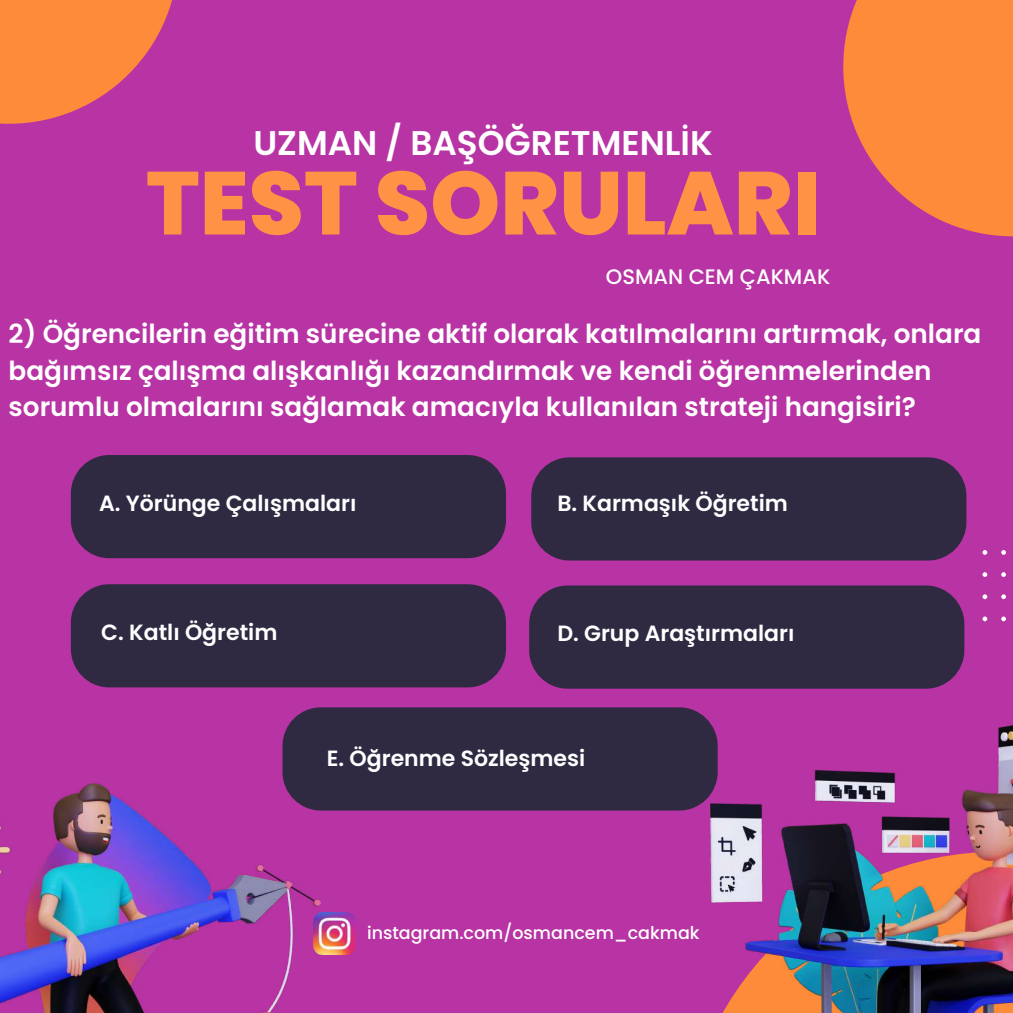
<style>
.page{position:relative;width:1013px;height:1013px;background:#fff}
.page>*{position:absolute;margin:0;border:0;box-sizing:border-box;transform-origin:0 0}
.t1{font:800 89.12px "Poppins";color:#ff9244}
.t2{font:600 34.25px "Poppins";color:#fff}
.t3{font:600 26.25px/36.5px "Poppins";color:#fff}
.t4{font:600 22px "Poppins";color:#fff}
.t5{font:500 21px "Poppins";color:#fff}
.t6{font:500 17.5px "Poppins";color:#fff}
</style>
<div class="page">
<div style="left:0;top:0;width:1012px;height:1012px;background:#b833a3"></div>
<svg style="left:0;top:0;width:172px;height:124px"></svg>
<svg style="left:843px;top:0;width:169px;height:236px"></svg>
<img style="left:0;top:783px;width:321px;height:229px">
<div style="left:529px;top:585px;width:435px;height:103px;background:#2f2a42;border-radius:38px"></div>
<img style="left:710px;top:723px;width:302px;height:289px">
<svg style="left:982px;top:550px;width:24px;height:71px"></svg>
<img style="left:313px;top:912px;width:42px;height:42px">
<div style="left:531px;top:457px;width:435px;height:103px;background:#2f2a42;border-radius:38px"></div>
<div style="left:71px;top:455px;width:435px;height:103px;background:#2f2a42;border-radius:38px"></div>
<div style="left:71px;top:584px;width:435px;height:103px;background:#2f2a42;border-radius:38px"></div>
<div style="left:282px;top:707px;width:435px;height:103px;background:#2f2a42;border-radius:38px"></div>
<h2 class="t2" style="left:253px;top:119px;width:461px">UZMAN / BAŞÖĞRETMENLİK</h2>
<h1 class="t1" style="left:146px;top:141px;width:676px">TEST SORULARI</h1>
<p class="t5" style="left:606px;top:262px;width:226px">OSMAN CEM ÇAKMAK</p>
<p class="t3" style="left:9px;top:315px;width:974px">2) Öğrencilerin eğitim sürecine aktif olarak katılmalarını artırmak, onlara bağımsız çalışma alışkanlığı kazandırmak ve kendi öğrenmelerinden sorumlu olmalarını sağlamak amacıyla kullanılan strateji hangisiri?</p>
<p class="t4" style="left:99px;top:487px;width:259px">A. Yörünge Çalışmaları</p>
<p class="t4" style="left:557px;top:487px;width:232px">B. Karmaşık Öğretim</p>
<p class="t4" style="left:101px;top:617px;width:178px">C. Katlı Öğretim</p>
<p class="t4" style="left:557px;top:618px;width:239px">D. Grup Araştırmaları</p>
<p class="t4" style="left:327px;top:743px;width:260px">E. Öğrenme Sözleşmesi</p>
<p class="t6" style="left:367px;top:920px;width:334px">instagram.com/osmancem_cakmak</p>
</div>
